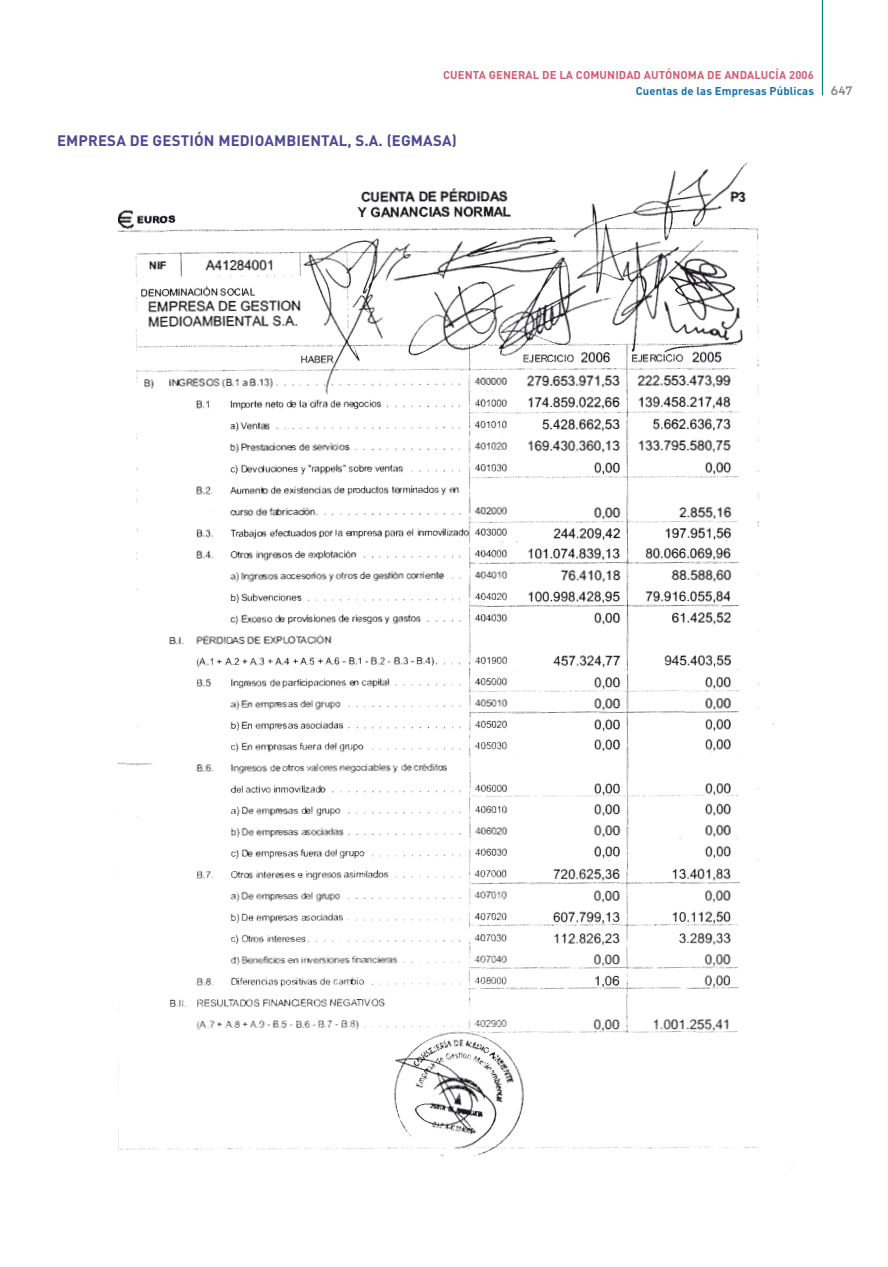
<style>
.page{position:relative;width:888px;height:1267px;background:#fff}
.page>*{position:absolute;margin:0;border:0;box-sizing:border-box;transform-origin:0 0}
.t1{font:700 15px "DIN";letter-spacing:.01em;color:#4f4794}
.t2{font:13.8px "Insignia";color:#87888a}
.t3{font:700 11.25px "DIN";letter-spacing:.01em;color:#d25d76}
.t4{font:700 11.25px "DIN";letter-spacing:.01em;color:#1472ae}
</style>
<div class="page">
<hr style="left:822px;top:0;width:1px;height:95px;background:#008a66">
<img style="left:119px;top:162px;width:674px;height:1008px">
<p class="t3" style="left:443px;top:67px;width:16px">CUENTA</p>
<p class="t3" style="left:489px;top:67px;width:16px">GENERAL</p>
<p class="t3" style="left:542px;top:67px;width:66px">DE LA COMUNIDAD</p>
<p class="t3" style="left:644px;top:67px;width:96px">AUTÓNO MA DE ANDALUC</p>
<p class="t3" style="left:776px;top:67px;width:40px">ÍA 2006</p>
<p class="t4" style="left:636px;top:84px;width:180px">CUENTAS DE LAS EMPRESAS PÚBLICAS</p>
<p class="t2" style="left:831px;top:84px;width:23px">647</p>
<p class="t1" style="left:57px;top:131px;width:401px">EM PRESA DE GESTIÓN M EDIOAM BIENTAL, S.A. (EGMASA)</p>
</div>
